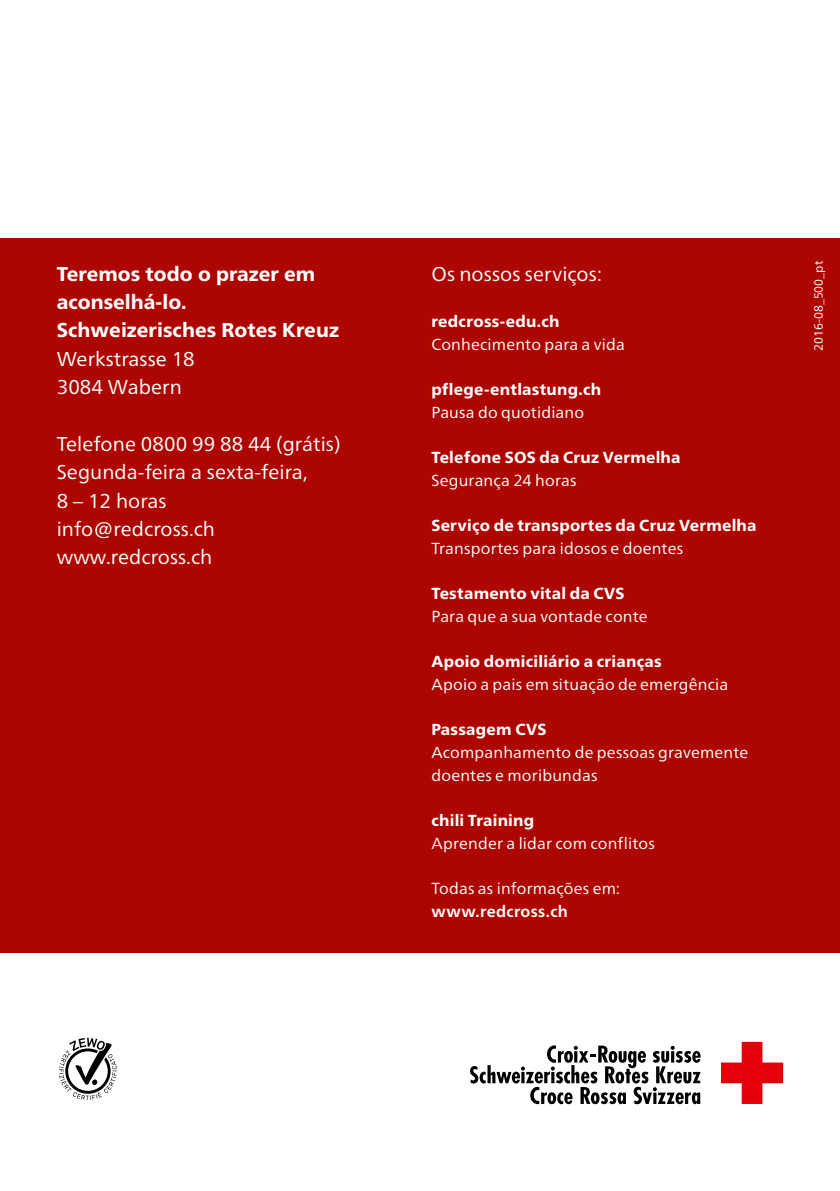
<style>
.page{position:relative;width:840px;height:1191px;background:#fff}
.page>*{position:absolute;margin:0;border:0;box-sizing:border-box;transform-origin:0 0}
.GT_10_pt_negativ{font:20px/28.4px "Frutiger Neue LTW1 G";letter-spacing:.005em;color:#fff}
.GT_10_pt_negativ-2{font:800 20px/28.4px "Frutiger Neue LTW1 G";letter-spacing:.005em;color:#fff}
.GT{font:20px "Frutiger Neue LTW1 G";letter-spacing:.005em;color:#fff}
.GT-2{font:16px/22.6px "Frutiger Neue LTW1 G";letter-spacing:.01em;color:#fff}
.GT-3{font:800 16px "Frutiger Neue LTW1 G";letter-spacing:.015em;color:#fff}
.GT-4{font:700 16px "Frutiger Neue LTW1 G";letter-spacing:.015em;color:#fff}
.GT_9_pt{font:12px "Frutiger Neue LTW1 G";color:#fff}
.s1{font-weight:800}
</style>
<div class="page">
<div style="left:0;top:238px;width:839px;height:714px;background:#ad0500"></div>
<svg style="left:59px;top:1037px;width:58px;height:63px"></svg>
<svg style="left:721px;top:1041px;width:61px;height:63px"></svg>
<svg style="left:470px;top:1045px;width:230px;height:59px"></svg>
<p class="GT_10_pt_negativ-2" style="left:57px;top:259px;width:260px">Teremos todo o prazer em aconselhá-lo.</p>
<p class="GT_10_pt_negativ-2" style="left:57px;top:316px;width:284px">Schweizerisches Rotes Kreuz</p>
<p class="GT_10_pt_negativ" style="left:57px;top:344px;width:139px">Werkstrasse 18</p>
<p class="GT_10_pt_negativ" style="left:57px;top:373px;width:127px">3084 Wabern</p>
<p class="GT_10_pt_negativ" style="left:57px;top:429px;width:285px">Telefone 0800 99 88 44 (grátis)</p>
<p class="GT_10_pt_negativ" style="left:57px;top:458px;width:252px">Segunda-feira a sexta-feira,<br>8 – 12 horas</p>
<p class="GT_10_pt_negativ" style="left:57px;top:514px;width:160px">info@redcross.ch</p>
<p class="GT_10_pt_negativ" style="left:57px;top:543px;width:157px">www.redcross.ch</p>
<p class="GT" style="left:431px;top:262px;width:172px">Os nossos serviços:</p>
<p class="GT-2" style="left:431px;top:310px;width:195px"><span class="s1">redcross-edu.ch<br></span>Conhecimento para a vida</p>
<p class="GT-3" style="left:431px;top:380px;width:171px">pflege-entlastung.ch</p>
<p class="GT-2" style="left:431px;top:400px;width:154px">Pausa do quotidiano</p>
<p class="GT-3" style="left:431px;top:448px;width:250px">Telefone SOS da Cruz Vermelha</p>
<p class="GT-2" style="left:431px;top:469px;width:147px">Segurança 24 horas</p>
<p class="GT-3" style="left:431px;top:516px;width:326px">Serviço de transportes da Cruz Vermelha</p>
<p class="GT-2" style="left:431px;top:537px;width:253px">Transportes para idosos e doentes</p>
<p class="GT-3" style="left:431px;top:584px;width:195px">Testamento vital da CVS</p>
<p class="GT-2" style="left:431px;top:605px;width:218px">Para que a sua vontade conte</p>
<p class="GT-3" style="left:431px;top:652px;width:232px">Apoio domiciliário a crianças</p>
<p class="GT-2" style="left:431px;top:673px;width:298px">Apoio a pais em situação de emergência</p>
<p class="GT-3" style="left:431px;top:720px;width:117px">Passagem CVS</p>
<p class="GT-2" style="left:431px;top:741px;width:318px">Acompanhamento de pessoas gravemente doentes e moribundas</p>
<p class="GT-3" style="left:431px;top:811px;width:104px">chili Training</p>
<p class="GT-2" style="left:431px;top:831px;width:225px">Aprender a lidar com conflitos</p>
<p class="GT-2" style="left:431px;top:877px;width:190px">Todas as informações em:</p>
<p class="GT-4" style="left:431px;top:901px;width:138px">www.redcross.ch</p>
<p class="GT_9_pt" style="left:811px;top:351px;width:92px;rotate:-90deg">2016-08_500_pt</p>
</div>
